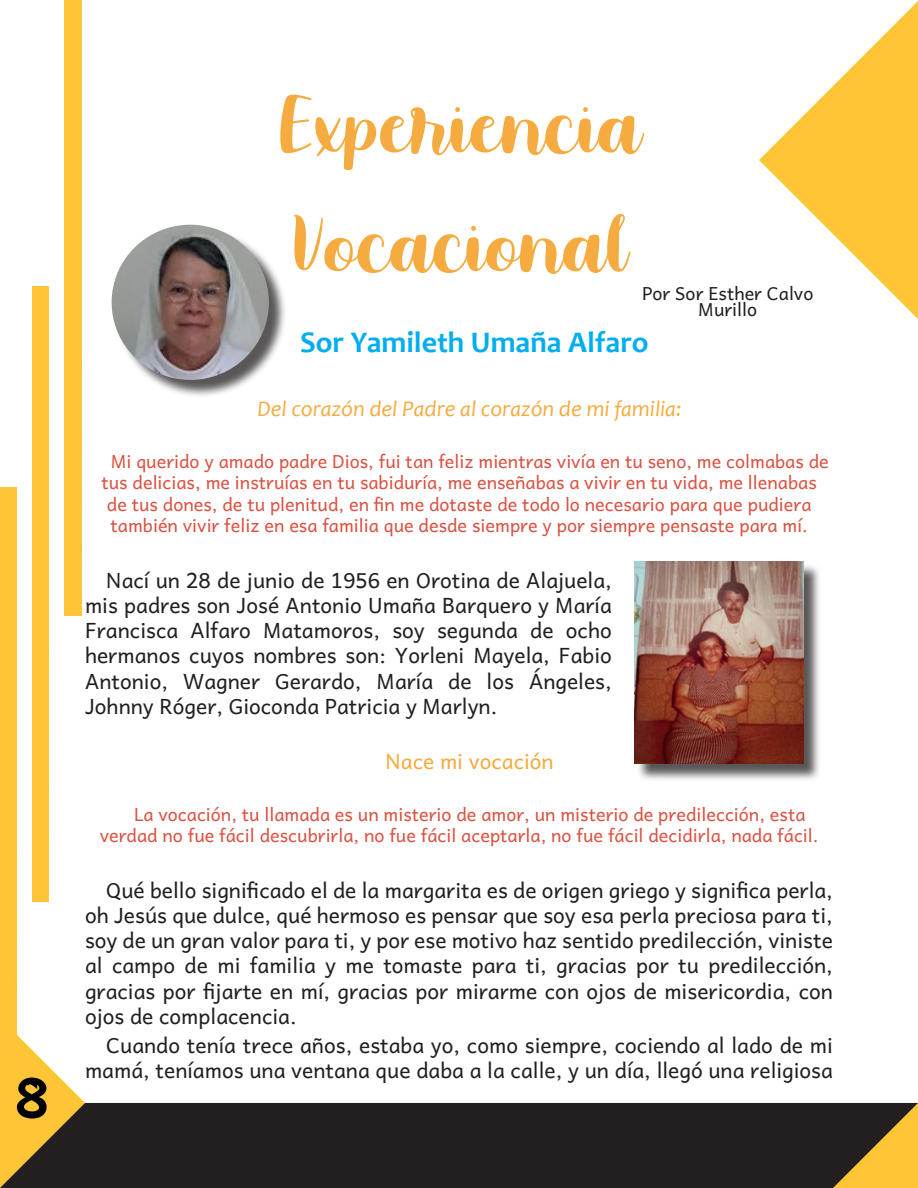
<style>
.page{position:relative;width:918px;height:1188px;background:#fff}
.page>*{position:absolute;margin:0;border:0;box-sizing:border-box;transform-origin:0 0}
.Títulos{font:99px/118.8px "Moonbright Demo";color:#f5ab3f}
.t1{font:700 54px "Waltograph UI";color:#000001}
.Estilo_de_párrafo_1{font:700 30px "Candara";color:#00aeef}
.Estilo_de_párrafo_2{font:italic 22.5px "Candara";color:#f5ab3f}
.t2{font:21px/25.2px "Andika Basic";color:#231f20;text-align:justify}
.t3{font:21px "Andika Basic";color:#f5ab3f}
.t4{font:18px/21.6px "Andika Basic";color:#da5242}
.t5{font:18px/16.5px "Andika Basic";color:#231f20;text-align:center}
</style>
<div class="page">
<div style="left:0;top:487px;width:17px;height:457px;background:#fec536"></div>
<div style="left:85px;top:1103px;width:674px;height:85px;background:#231f20"></div>
<div style="left:32px;top:286px;width:17px;height:616px;background:#fec536"></div>
<div style="left:65px;top:0;width:16px;height:615px;background:#fec536"></div>
<svg style="left:759px;top:1px;width:159px;height:318px"></svg>
<svg style="left:759px;top:1103px;width:159px;height:85px;background:#5c4a25"></svg>
<svg style="left:0;top:944px;width:85px;height:244px"></svg>
<div style="left:114px;top:227px;width:174px;height:172px;background:#231f20;opacity:.75"></div>
<img style="left:112px;top:225px;width:157px;height:155px">
<div style="left:636px;top:564px;width:186px;height:218px;background:#231f20;opacity:.75"></div>
<img style="left:634px;top:561px;width:169px;height:203px">
<h2 class="t1" style="left:13px;top:1068px;width:39px">8</h2>
<p class="Títulos" style="left:278px;top:65px;width:363px">Experiencia<br>Vocacional</p>
<p class="t5" style="left:642px;top:282px;width:173px">Por Sor Esther Calvo<br>Murillo</p>
<p class="Estilo_de_párrafo_1" style="left:300px;top:324px;width:350px">Sor Yamileth Umaña Alfaro</p>
<p class="Estilo_de_párrafo_2" style="left:258px;top:395px;width:426px">Del corazón del Padre al corazón de mi familia:</p>
<p class="t4" style="left:111px;top:448px;width:719px">Mi querido y amado padre Dios, fui tan feliz mientras vivía en tu seno, me colmabas de</p>
<p class="t4" style="left:102px;top:469px;width:717px">tus delicias, me instruías en tu sabiduría, me enseñabas a vivir en tu vida, me llenabas</p>
<p class="t4" style="left:107px;top:491px;width:706px">de tus dones, de tu plenitud, en fin me dotaste de todo lo necesario para que pudiera</p>
<p class="t4" style="left:111px;top:512px;width:699px">también vivir feliz en esa familia que desde siempre y por siempre pensaste para mí.</p>
<p class="t2" style="left:85px;top:564px;width:528px;text-indent:21px">Nací un 28 de junio de 1956 en Orotina de Alajuela, mis padres son José Antonio Umaña Barquero y María Francisca Alfaro Matamoros, soy segunda de ocho hermanos cuyos nombres son: Yorleni Mayela, Fabio Antonio, Wagner Gerardo, María de los Ángeles, Johnny Róger, Gioconda Patricia y Marlyn.</p>
<p class="t3" style="left:386px;top:742px;width:170px">Nace mi vocación</p>
<p class="t4" style="left:100px;top:801px;width:720px;text-indent:34px">La vocación, tu llamada es un misterio de amor, un misterio de predilección, esta verdad no fue fácil descubrirla, no fue fácil aceptarla, no fue fácil decidirla, nada fácil.</p>
<p class="t2" style="left:85px;top:874px;width:749px;text-indent:21px">Qué bello significado el de la margarita es de origen griego y significa perla, oh Jesús que dulce, qué hermoso es pensar que soy esa perla preciosa para ti, soy de un gran valor para ti, y por ese motivo haz sentido predilección, viniste al campo de mi familia y me tomaste para ti, gracias por tu predilección, gracias por fijarte en mí, gracias por mirarme con ojos de misericordia, con ojos de complacencia.</p>
<p class="t2" style="left:85px;top:1030px;width:749px;text-align:right">Cuando tenía trece años, estaba yo, como siempre, cociendo al lado de mi mamá, teníamos una ventana que daba a la calle, y un día, llegó una religiosa</p>
</div>
